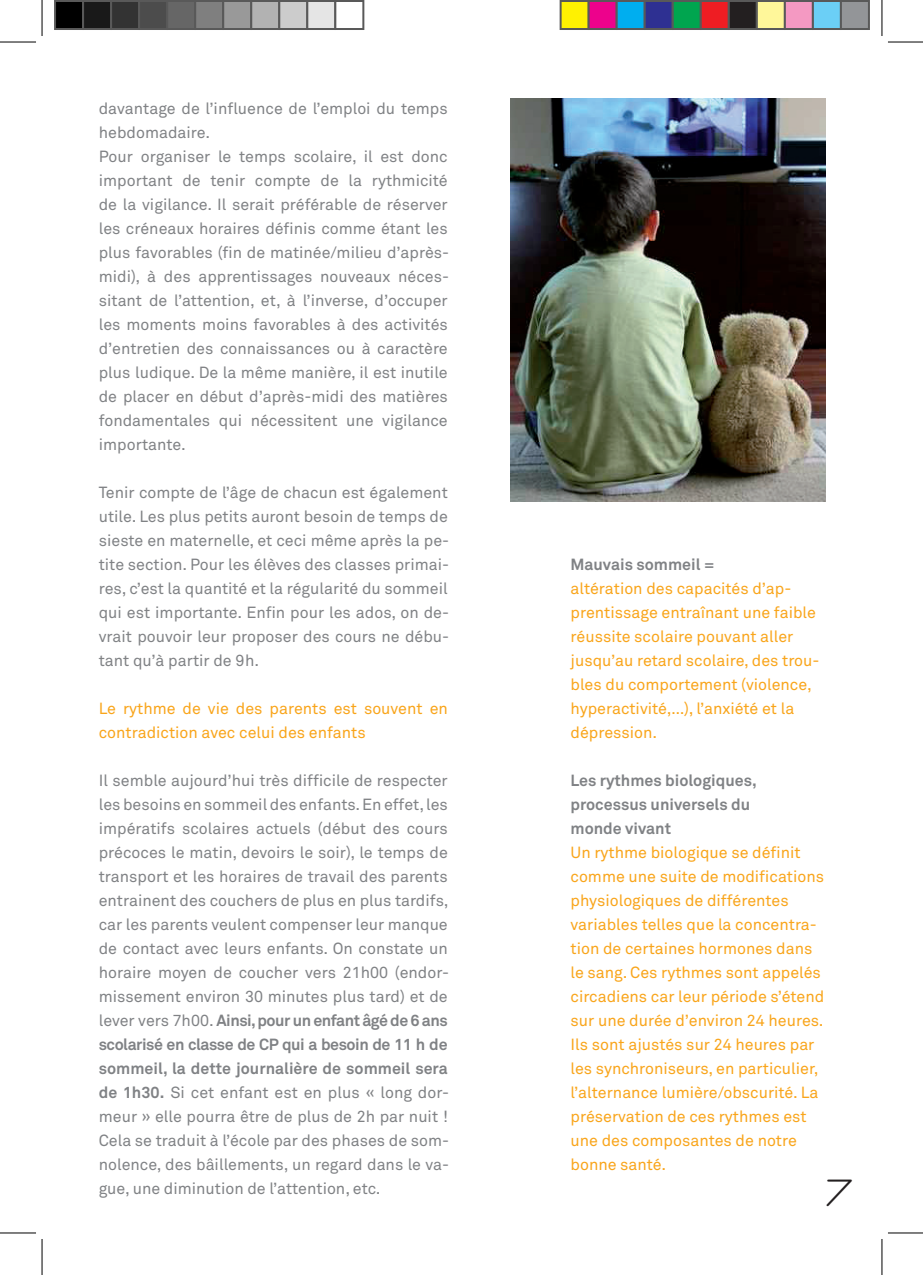
<style>
.page{position:relative;width:924px;height:1275px;background:#fff}
.page>*{position:absolute;margin:0;border:0;box-sizing:border-box;transform-origin:0 0}
.t1{font:40px "Estilo";color:#231f20}
.t2{font:16px/24px "Akkurat";color:#808285;text-align:justify}
.t3{font:16px/24px "Akkurat";color:#f9a51b}
.t4{font:700 16px/24px "Akkurat";color:#808285}
.s1{font-weight:700}
</style>
<div class="page">
<img style="left:510px;top:99px;width:314px;height:403px">
<hr style="left:0;top:42px;width:36px;height:1px;background:#000">
<hr style="left:887px;top:42px;width:35px;height:1px;background:#000">
<hr style="left:0;top:1232px;width:36px;height:1px;background:#000">
<hr style="left:887px;top:1232px;width:35px;height:1px;background:#000">
<hr style="left:42px;top:1px;width:1px;height:35px;background:#000">
<hr style="left:42px;top:1239px;width:1px;height:36px;background:#000">
<hr style="left:881px;top:1px;width:1px;height:35px;background:#000">
<hr style="left:881px;top:1239px;width:1px;height:36px;background:#000">
<div style="left:55px;top:1px;width:28px;height:28px;background:#000"></div>
<div style="left:54px;top:1px;width:30px;height:29px;border:2px solid #595959"></div>
<div style="left:83px;top:1px;width:28px;height:28px;background:#191919"></div>
<div style="left:82px;top:1px;width:30px;height:29px;border:2px solid #595959"></div>
<div style="left:111px;top:1px;width:28px;height:28px;background:#333"></div>
<div style="left:110px;top:1px;width:30px;height:29px;border:2px solid #595959"></div>
<div style="left:139px;top:1px;width:28px;height:28px;background:#4c4c4c"></div>
<div style="left:138px;top:1px;width:30px;height:29px;border:2px solid #595959"></div>
<div style="left:167px;top:1px;width:28px;height:28px;background:#666"></div>
<div style="left:166px;top:1px;width:30px;height:29px;border:2px solid #595959"></div>
<div style="left:195px;top:1px;width:28px;height:28px;background:#7f7f7f"></div>
<div style="left:194px;top:1px;width:30px;height:29px;border:2px solid #595959"></div>
<div style="left:223px;top:1px;width:28px;height:28px;background:#999"></div>
<div style="left:222px;top:1px;width:30px;height:29px;border:2px solid #595959"></div>
<div style="left:251px;top:1px;width:28px;height:28px;background:#b2b2b2"></div>
<div style="left:250px;top:1px;width:30px;height:29px;border:2px solid #595959"></div>
<div style="left:279px;top:1px;width:28px;height:28px;background:#ccc"></div>
<div style="left:278px;top:1px;width:30px;height:29px;border:2px solid #595959"></div>
<div style="left:307px;top:1px;width:28px;height:28px;background:#e5e5e5"></div>
<div style="left:306px;top:1px;width:30px;height:29px;border:2px solid #595959"></div>
<div style="left:334px;top:1px;width:30px;height:29px;border:2px solid #595959"></div>
<div style="left:560px;top:1px;width:28px;height:28px;background:#fff101"></div>
<div style="left:559px;top:1px;width:30px;height:29px;border:2px solid #595959"></div>
<div style="left:588px;top:1px;width:28px;height:28px;background:#ed028c"></div>
<div style="left:587px;top:1px;width:30px;height:29px;border:2px solid #595959"></div>
<div style="left:616px;top:1px;width:28px;height:28px;background:#00aeef"></div>
<div style="left:615px;top:1px;width:30px;height:29px;border:2px solid #595959"></div>
<div style="left:644px;top:1px;width:28px;height:28px;background:#2e3092"></div>
<div style="left:643px;top:1px;width:30px;height:29px;border:2px solid #595959"></div>
<div style="left:672px;top:1px;width:28px;height:28px;background:#00a54f"></div>
<div style="left:671px;top:1px;width:30px;height:29px;border:2px solid #595959"></div>
<div style="left:700px;top:1px;width:28px;height:28px;background:#ee1d23"></div>
<div style="left:699px;top:1px;width:30px;height:29px;border:2px solid #595959"></div>
<div style="left:728px;top:1px;width:28px;height:28px;background:#231f20"></div>
<div style="left:727px;top:1px;width:30px;height:29px;border:2px solid #595959"></div>
<div style="left:756px;top:1px;width:28px;height:28px;background:#fff79a"></div>
<div style="left:755px;top:1px;width:30px;height:29px;border:2px solid #595959"></div>
<div style="left:784px;top:1px;width:28px;height:28px;background:#f499c2"></div>
<div style="left:783px;top:1px;width:30px;height:29px;border:2px solid #595959"></div>
<div style="left:812px;top:1px;width:28px;height:28px;background:#6bcff6"></div>
<div style="left:811px;top:1px;width:30px;height:29px;border:2px solid #595959"></div>
<div style="left:840px;top:1px;width:28px;height:28px;background:#939598"></div>
<div style="left:839px;top:1px;width:30px;height:29px;border:2px solid #595959"></div>
<p class="t2" style="left:99px;top:97px;width:352px;text-align:left">davantage de l’influence de l’emploi du temps hebdomadaire.<br>Pour organiser le temps scolaire, il est donc important de tenir compte de la rythmicité de la vigilance. Il serait préférable de réserver les créneaux horaires définis comme étant les plus favorables (fin de matinée/milieu d’après&shy;midi), à des apprentissages nouveaux néces&shy;sitant de l’attention, et, à l’inverse, d’occuper les moments moins favorables à des activités d’entretien des connaissances ou à caractère plus ludique. De la même manière, il est inutile de placer en début d’après-midi des matières fondamentales qui nécessitent une vigilance importante.</p>
<p class="t2" style="left:99px;top:481px;width:352px">Tenir compte de l’âge de chacun est également utile. Les plus petits auront besoin de temps de sieste en maternelle, et ceci même après la pe&shy;tite section. Pour les élèves des classes primai&shy;res, c’est la quantité et la régularité du sommeil qui est importante. Enfin pour les ados, on de&shy;vrait pouvoir leur proposer des cours ne débu&shy;tant qu’à partir de 9h.</p>
<p class="t3" style="left:99px;top:697px;width:350px">Le rythme de vie des parents est souvent en contradiction avec celui des enfants</p>
<p class="t2" style="left:99px;top:769px;width:352px">Il semble aujourd’hui très difficile de respecter les besoins en sommeil des enfants. En effet, les impératifs scolaires actuels (début des cours précoces le matin, devoirs le soir), le temps de transport et les horaires de travail des parents entrainent des couchers de plus en plus tardifs, car les parents veulent compenser leur manque de contact avec leurs enfants. On constate un horaire moyen de coucher vers 21h00 (endor&shy;missement environ 30 minutes plus tard) et de lever vers 7h00. <span class="s1">Ainsi, pour un enfant âgé de 6 ans scolarisé en classe de CP qui a besoin de 11 h de sommeil, la dette journalière de sommeil sera de 1h30.</span> Si cet enfant est en plus « long dor&shy;meur » elle pourra être de plus de 2h par nuit !<br>Cela se traduit à l’école par des phases de som&shy;nolence, des bâillements, un regard dans le va&shy;gue, une diminution de l’attention, etc.</p>
<p class="t4" style="left:570px;top:552px;width:146px">Mauvais sommeil =</p>
<p class="t3" style="left:570px;top:577px;width:250px">altération des capacités d’ap&shy;prentissage entraînant une faible réussite scolaire pouvant aller jusqu’au retard scolaire, des trou&shy;bles du comportement (violence, hyperactivité,…), l’anxiété et la dépression.</p>
<p class="t4" style="left:570px;top:768px;width:188px">Les rythmes biologiques, processus universels du monde vivant</p>
<p class="t3" style="left:570px;top:841px;width:255px">Un rythme biologique se définit comme une suite de modifications physiologiques de différentes variables telles que la concentra&shy;tion de certaines hormones dans le sang. Ces rythmes sont appelés circadiens car leur période s’étend sur une durée d’environ 24 heures.<br>Ils sont ajustés sur 24 heures par les synchroniseurs, en particulier, l’alternance lumière/obscurité. La préservation de ces rythmes est une des composantes de notre bonne santé.</p>
<h1 class="t1" style="left:824px;top:1168px;width:28px">7</h1>
</div>
